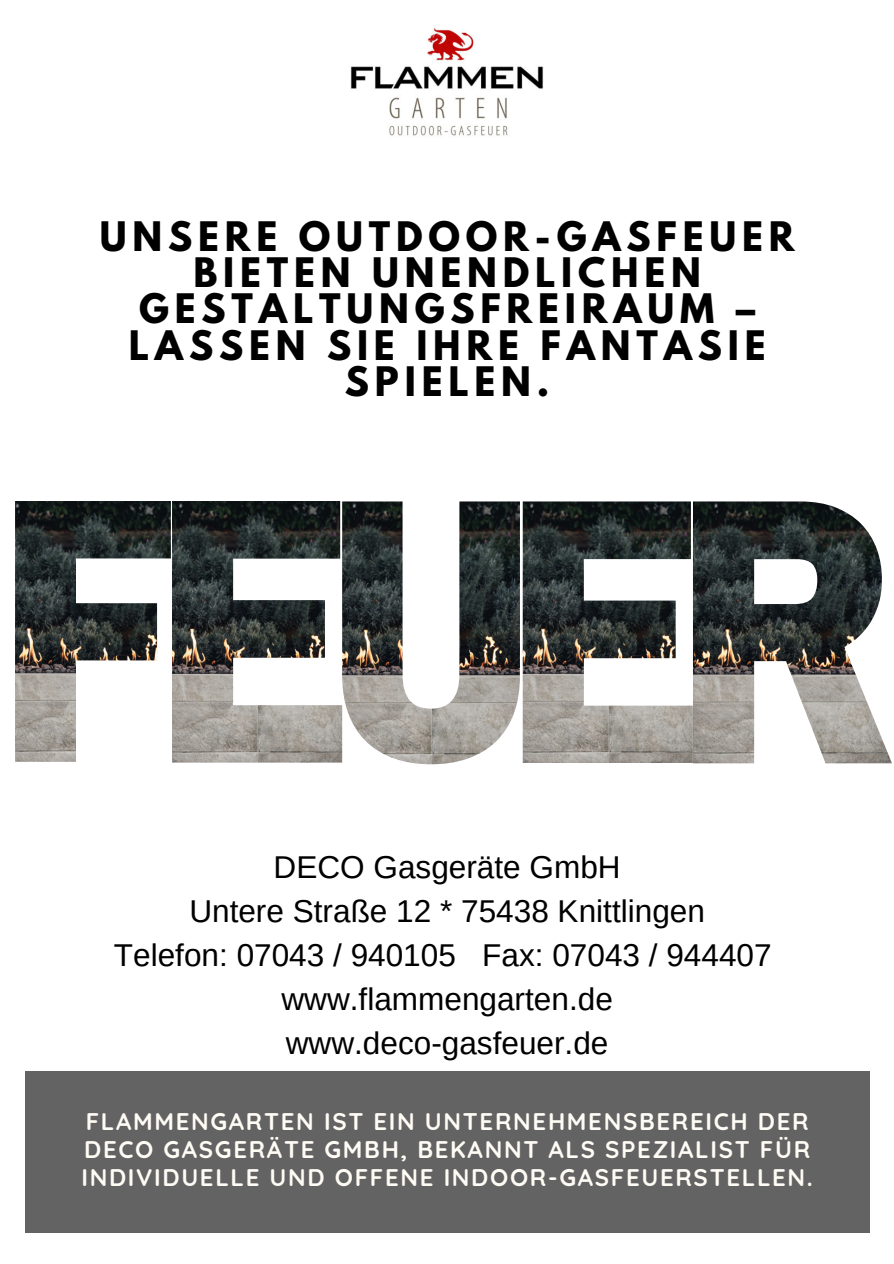
<style>
.page{position:relative;width:894px;height:1264px;background:#fff}
.page>*{position:absolute;margin:0;border:0;box-sizing:border-box;transform-origin:0 0}
.t1{font:700 36px/36.2px "League Spartan";letter-spacing:.16em;color:#000;text-align:center}
.t2{font:31.5px/44px "Arimo";color:#000;text-align:center}
.t3{font:700 24px/27.9px "Quicksand";letter-spacing:.07em;color:#fffbf5}
</style>
<div class="page">
<div style="left:25px;top:1071px;width:843px;height:161px;background:#636363"></div>
<img style="left:350px;top:27px;width:194px;height:109px">
<img style="left:15px;top:501px;width:327px;height:261px">
<img style="left:342px;top:501px;width:178px;height:263px">
<img style="left:522px;top:501px;width:369px;height:262px">
<h1 class="t1" style="left:100px;top:218px;width:696px">UNSERE OUTDOOR-GASFEUER<br>BIETEN UNENDLICHEN<br>GESTALTUNGSFREIRAUM –<br>LASSEN SIE IHRE FANTASIE<br>SPIELEN.</h1>
<h2 class="t2" style="left:114px;top:845px;width:659px">DECO Gasgeräte GmbH<br>Untere Straße 12 * 75438 Knittlingen<br>Telefon: 07043 / 940105 Fax: 07043 / 944407 www.flammengarten.de www.deco-gasfeuer.de</h2>
<p class="t3" style="left:81px;top:1105px;width:732px">FLAMMENGARTEN IST EIN UNTERNEHMENSBEREICH DER<br>DECO GASGERÄTE GMBH, BEKANNT ALS SPEZIALIST FÜR<br>INDIVIDUELLE UND OFFENE INDOOR-GASFEUERSTELLEN.</p>
</div>
